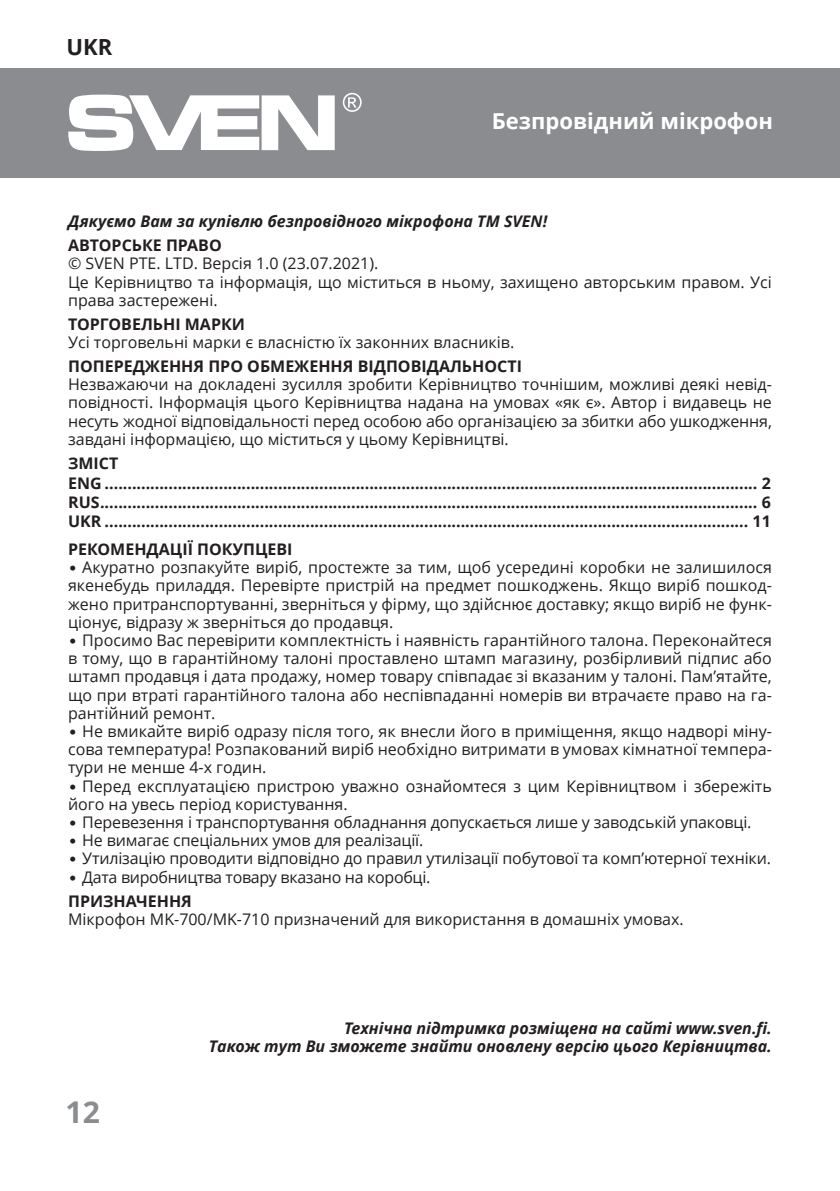
<style>
.page{position:relative;width:840px;height:1191px;background:#fff}
.page>*{position:absolute;margin:0;border:0;box-sizing:border-box;transform-origin:0 0}
.t1{font:700 30px "Open Sans";color:#8a8c8f}
.t2{font:700 22.2px "Open Sans";color:#231f20}
.t3{font:700 22px "Open Sans";color:#fff}
.t4{font:16px/18.2px "Open Sans";color:#231f20;text-align:justify}
.t5{font:700 16px/19.4px "Open Sans";color:#231f20}
.t6{font:italic 700 16px/18.2px "Open Sans";color:#231f20;text-align:right}
.t7{font:16px/24px "Open Sans";letter-spacing:-.02em;color:#231f20}
.s1{font-family:"Pragmatica";font-weight:700;font-size:14px}
.s2{font-weight:700}
</style>
<div class="page">
<div style="left:0;top:68px;width:839px;height:109px;background:#8a8c8f"></div>
<svg style="left:68px;top:95px;width:266px;height:56px"></svg>
<svg style="left:342px;top:93px;width:19px;height:19px"></svg>
<h2 class="t2" style="left:66px;top:32px;width:47px">UKR</h2>
<h3 class="t3" style="left:491px;top:105px;width:283px">Безпровідний мікрофон</h3>
<p class="t6" style="left:68px;top:212px;width:480px">Дякуємо Вам за купівлю безпровідного мікрофона ТМ SVEN!</p>
<p class="t5" style="left:68px;top:235px;width:155px">АВТОРСЬКЕ ПРАВО</p>
<p class="t4" style="left:68px;top:254px;width:704px;text-align:left">© SVEN PTE. LTD. Версія 1.0 (23.07.2021).<br>Це Керівництво та інформація, що міститься в ньому, захищено авторським правом. Усі права застережені.</p>
<p class="t5" style="left:68px;top:314px;width:178px">ТОРГОВЕЛЬНІ МАРКИ</p>
<p class="t4" style="left:68px;top:333px;width:447px">Усі торговельні марки є власністю їх законних власників.</p>
<p class="t5" style="left:68px;top:356px;width:455px">ПОПЕРЕДЖЕННЯ ПРО ОБМЕЖЕННЯ ВІДПОВІДАЛЬНОСТІ</p>
<p class="t4" style="left:68px;top:375px;width:705px">Незважаючи на докладені зусилля зробити Керівництво точнішим, можливі деякі невід&shy;повідності. Інформація цього Керівництва надана на умовах «як є». Автор і видавець не несуть жодної відповідальності перед особою або організацією за збитки або ушкодження, завдані інформацією, що міститься у цьому Керівництві.</p>
<p class="t5" style="left:68px;top:453px;width:704px">ЗМІСТ<br>ENG ............................................................................................................................................... 2<br>RUS................................................................................................................................................ 6<br>UKR ............................................................................................................................................. 11</p>
<p class="t5" style="left:68px;top:539px;width:226px">РЕКОМЕНДАЦІЇ ПОКУПЦЕВІ</p>
<p class="t4" style="left:68px;top:558px;width:705px"><span class="s1">•</span> Акуратно розпакуйте виріб, простежте за тим, щоб усередині коробки не залишилося якенебудь приладдя. Перевірте пристрій на предмет пошкоджень. Якщо виріб пошкод&shy;жено притранспортуванні, зверніться у фірму, що здійснює доставку; якщо виріб не функ&shy;ціонує, відразу ж зверніться до продавця.</p>
<p class="t4" style="left:68px;top:630px;width:705px"><span class="s1">•</span> Просимо Вас перевірити комплектність і наявність гарантійного талона. Переконайтеся в тому, що в гарантійному талоні проставлено штамп магазину, розбірливий підпис або штамп продавця і дата продажу, номер товару співпадає зі вказаним у талоні. Пам’ятайте, що при втраті гарантійного талона або неспівпаданні номерів ви втрачаєте право на га&shy;рантійний ремонт.</p>
<p class="t4" style="left:68px;top:721px;width:705px"><span class="s1">•</span> Не вмикайте виріб одразу після того, як внесли його в приміщення, якщо надворі міну&shy;сова температура! Розпакований виріб необхідно витримати в умовах кімнатної темпера&shy;тури не менше 4-х годин.</p>
<p class="t4" style="left:68px;top:776px;width:705px"><span class="s1">•</span> Перед експлуатацією пристрою уважно ознайомтеся з цим Керівництвом і збережіть його на увесь період користування.</p>
<p class="t4" style="left:68px;top:812px;width:684px"><span class="s1">•</span> Перевезення і транспортування обладнання допускається лише у заводській упаковці.</p>
<p class="t4" style="left:68px;top:831px;width:356px"><span class="s1">•</span> Не вимагає спеціальних умов для реалізації.</p>
<p class="t4" style="left:68px;top:849px;width:704px"><span class="s1">•</span> Утилізацію проводити відповідно до правил утилізації побутової та комп’ютерної техніки.</p>
<p class="t7" style="left:68px;top:864px;width:363px"><span class="s1">•</span> Дата виробництва товару вказано на коробці.<br><span class="s2">ПРИЗНАЧЕННЯ</span></p>
<p class="t4" style="left:68px;top:909px;width:617px">Мікрофон MK-700/MK-710 призначений для використання в домашніх умовах.</p>
<h1 class="t1" style="left:65px;top:1090px;width:36px">12</h1>
<p class="t6" style="left:208px;top:1018px;width:564px">Технічна підтримка розміщена на сайтi www.sven.fi.<br>Також тут Ви зможете знайти оновлену версію цього Керівництва.</p>
</div>
